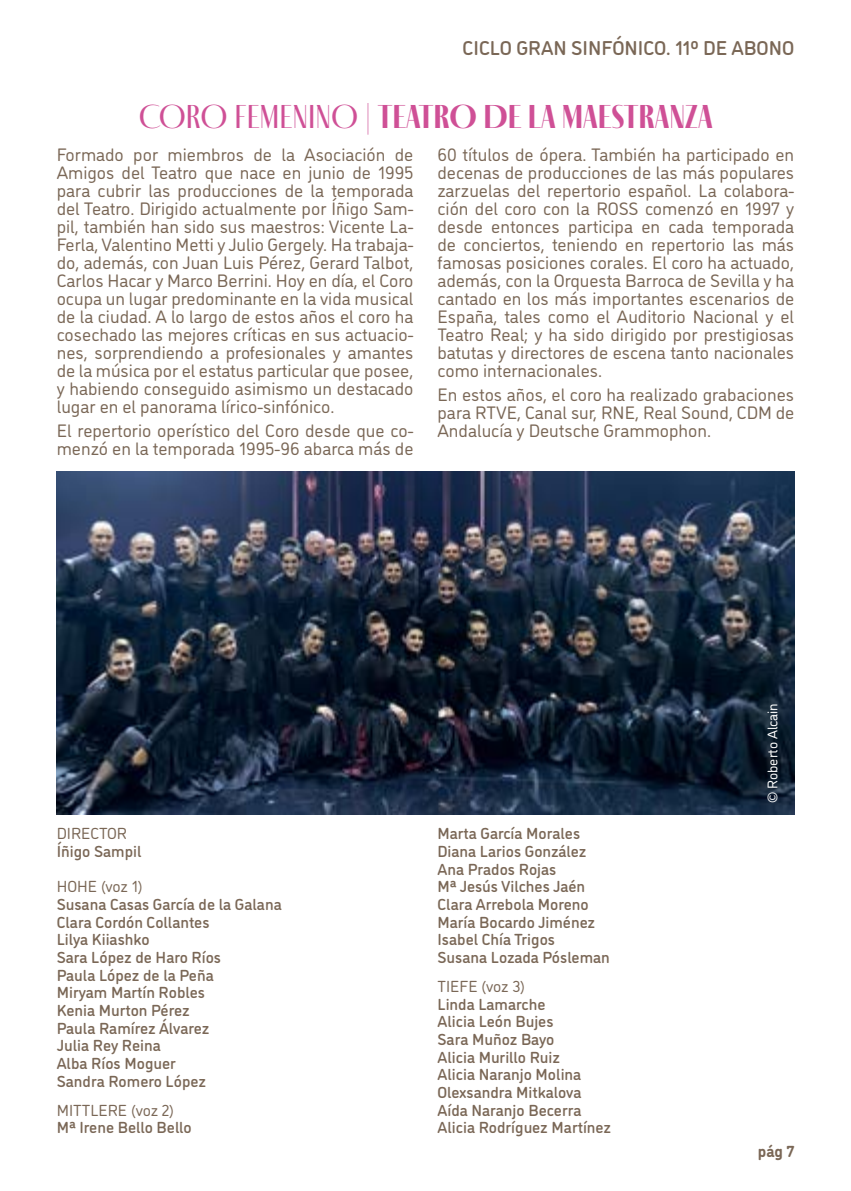
<style>
.page{position:relative;width:851px;height:1191px;background:#fff}
.page>*{position:absolute;margin:0;border:0;box-sizing:border-box;transform-origin:0 0}
.t1{font:700 34px "Fino Sans";color:#cf5096}
.t2{font:500 20px "DI Nosaur";color:#7a6756}
.t3{font:18px/18px "DI Nosaur";color:#7a6756;text-align:justify}
.t4{font:500 16px/17.6px "DI Nosaur";color:#7a6756}
.t5{font:16px "DI Nosaur";color:#7a6756}
.t6{font:700 16px "DI Nosaur";color:#7a6756}
.t7{font:14px "DI Nosaur";color:#fff}
.s1{font-weight:400}
</style>
<div class="page">
<img style="left:57px;top:471px;width:737px;height:343px">
<p class="t2" style="left:462px;top:34px;width:333px">CICLO GRAN SINFÓNICO. 11º DE ABONO</p>
<h1 class="t1" style="left:139px;top:96px;width:575px"><span class="s1">CORO FEMENINO |</span> TEATRO DE LA MAESTRANZA</h1>
<p class="t3" style="left:57px;top:145px;width:358px">Formado por miembros de la Asociación de Amigos del Teatro que nace en junio de 1995 para cubrir las producciones de la temporada del Teatro. Dirigido actualmente por Íñigo Sam&shy;pil, también han sido sus maestros: Vicente La-Ferla, Valentino Metti y Julio Gergely. Ha trabaja&shy;do, además, con Juan Luis Pérez, Gerard Talbot, Carlos Hacar y Marco Berrini. Hoy en día, el Coro ocupa un lugar predominante en la vida musical de la ciudad. A lo largo de estos años el coro ha cosechado las mejores críticas en sus actuacio&shy;nes, sorprendiendo a profesionales y amantes de la música por el estatus particular que posee, y habiendo conseguido asimismo un destacado lugar en el panorama lírico-sinfónico.</p>
<p class="t3" style="left:57px;top:420px;width:358px">El repertorio operístico del Coro desde que co&shy;menzó en la temporada 1995-96 abarca más de</p>
<p class="t3" style="left:437px;top:145px;width:358px">60 títulos de ópera. También ha participado en decenas de producciones de las más populares zarzuelas del repertorio español. La colabora&shy;ción del coro con la ROSS comenzó en 1997 y desde entonces participa en cada temporada de conciertos, teniendo en repertorio las más famosas posiciones corales. El coro ha actuado, además, con la Orquesta Barroca de Sevilla y ha cantado en los más importantes escenarios de España, tales como el Auditorio Nacional y el Teatro Real; y ha sido dirigido por prestigiosas batutas y directores de escena tanto nacionales como internacionales.</p>
<p class="t3" style="left:437px;top:384px;width:358px">En estos años, el coro ha realizado grabaciones para RTVE, Canal sur, RNE, Real Sound, CDM de Andalucía y Deutsche Grammophon.</p>
<p class="t5" style="left:57px;top:822px;width:72px">DIRECTOR</p>
<p class="t4" style="left:57px;top:841px;width:86px">Íñigo Sampil</p>
<p class="t5" style="left:57px;top:875px;width:88px">HOHE (voz 1)</p>
<p class="t4" style="left:57px;top:894px;width:226px">Susana Casas García de la Galana<br>Clara Cordón Collantes<br>Lilya Kiiashko<br>Sara López de Haro Ríos<br>Paula López de la Peña<br>Miryam Martín Robles<br>Kenia Murton Pérez<br>Paula Ramírez Álvarez<br>Julia Rey Reina<br>Alba Ríos Moguer<br>Sandra Romero López</p>
<p class="t5" style="left:57px;top:1098px;width:119px">MITTLERE (voz 2)</p>
<p class="t4" style="left:57px;top:1118px;width:136px">Mª Irene Bello Bello</p>
<p class="t4" style="left:437px;top:823px;width:174px">Marta García Morales<br>Diana Larios González<br>Ana Prados Rojas<br>Mª Jesús Vilches Jaén<br>Clara Arrebola Moreno<br>María Bocardo Jiménez<br>Isabel Chía Trigos<br>Susana Lozada Pósleman</p>
<p class="t5" style="left:437px;top:975px;width:89px">TIEFE (voz 3)</p>
<p class="t4" style="left:437px;top:994px;width:175px">Linda Lamarche<br>Alicia León Bujes<br>Sara Muñoz Bayo<br>Alicia Murillo Ruiz<br>Alicia Naranjo Molina<br>Olexsandra Mitkalova<br>Aída Naranjo Becerra<br>Alicia Rodríguez Martínez</p>
<p class="t7" style="left:762px;top:803px;width:102px;rotate:-90deg">© Roberto Alcain</p>
<p class="t6" style="left:757px;top:1139px;width:38px">pág 7</p>
</div>
